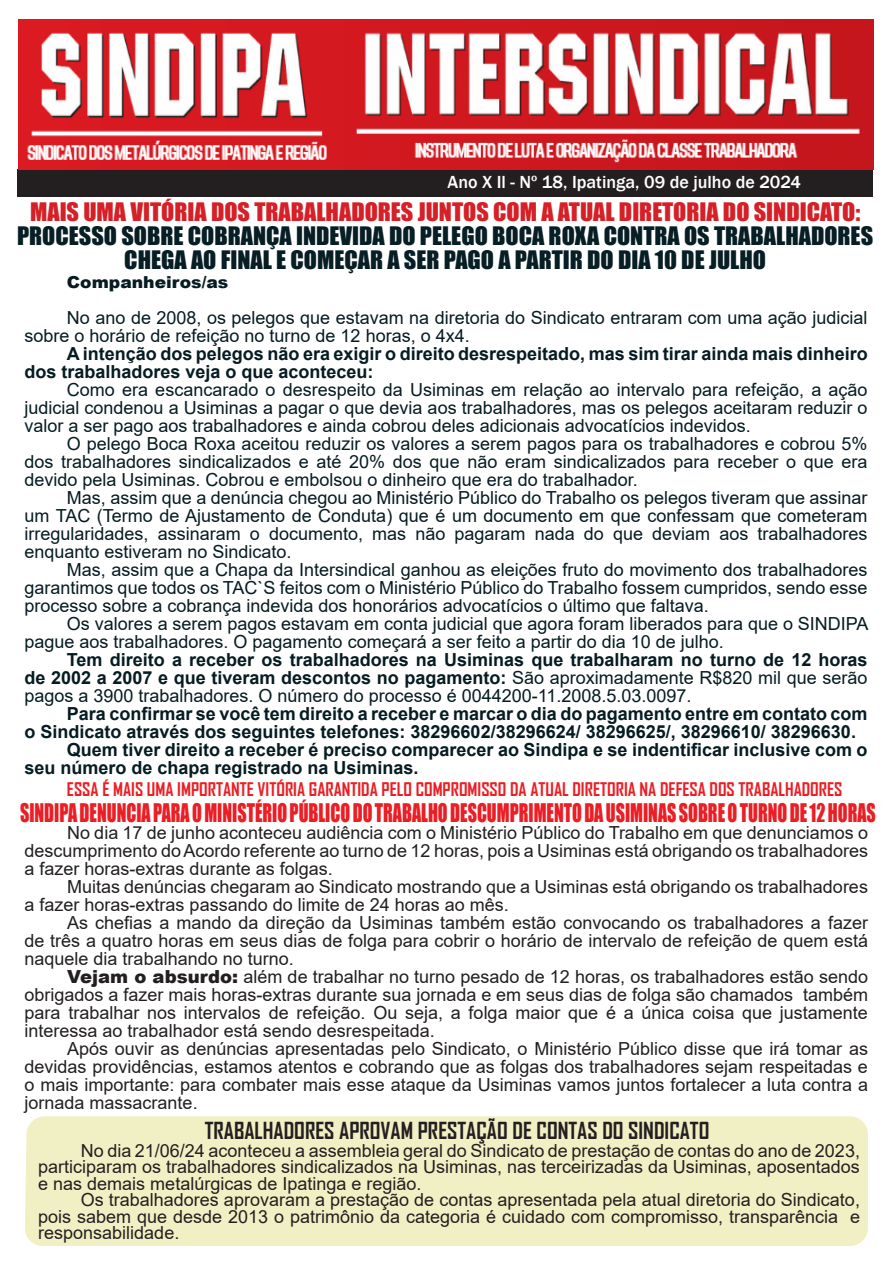
<style>
.page{position:relative;width:893px;height:1263px;background:#fff}
.page>*{position:absolute;margin:0;border:0;box-sizing:border-box;transform-origin:0 0}
.Corpo_texto{font:23.55px "Impact";color:#ea1e24;scale:.76 1}
.Corpo_texto-2{font:23.4px/24px "Impact";color:#061e24;text-align:center}
.Corpo_texto-3{font:700 22.5px "Agency FB";color:#231f20}
.Corpo_texto-4{font:18px/18px "Arial";color:#231f20;text-align:justify}
.Corpo_texto-5{font:18px/18px "Arial";color:#051c22;text-align:justify}
.Corpo_texto-6{font:700 18px/18px "Arial";color:#051c22}
.Corpo_texto-7{font:700 18px "Agency FB";color:#ea1e24}
.t1{font:500 18px "Franklin Gothic";color:#fff}
.Corpo_texto-8{font:900 16.5px "Arial";color:#051c22;scale:1.04 1}
.s1{color:#d62027}
.s2{font-weight:400}
.s3{font-weight:900}
</style>
<div class="page">
<div style="left:17px;top:170px;width:856px;height:27px;background:#231f20"></div>
<img style="left:19px;top:19px;width:854px;height:151px">
<div style="left:25px;top:1116px;width:843px;height:130px;background:#f1f0c4"></div>
<p class="t1" style="left:447px;top:171px;width:355px">Ano X Il - Nº 18, Ipatinga, 09 de julho de 2024</p>
<p class="Corpo_texto-2" style="left:17px;top:199px;width:858px"><span class="s1">MAIS UMA VITÓRIA DOS TRABALHADORES JUNTOS COM A ATUAL DIRETORIA DO SINDICATO:<br></span>PROCESSO SOBRE COBRANÇA INDEVIDA DO PELEGO BOCA ROXA CONTRA OS TRABALHADORES<br>CHEGA AO FINAL E COMEÇAR A SER PAGO A PARTIR DO DIA 10 DE JULHO</p>
<p class="Corpo_texto-8" style="left:67px;top:270px;width:157px">Companheiros/as</p>
<p class="Corpo_texto-5" style="left:24px;top:308px;width:844px;text-indent:43px">No ano de 2008, os pelegos que estavam na diretoria do Sindicato entraram com uma ação judicial sobre o horário de refeição no turno de 12 horas, o 4x4.</p>
<p class="Corpo_texto-6" style="left:24px;top:345px;width:845px;text-indent:43px">A intenção dos pelegos não era exigir o direito desrespeitado, mas sim tirar ainda mais dinheiro dos trabalhadores veja o que aconteceu:</p>
<p class="Corpo_texto-5" style="left:24px;top:380px;width:845px;text-indent:43px">Como era escancarado o desrespeito da Usiminas em relação ao intervalo para refeição, a ação judicial condenou a Usiminas a pagar o que devia aos trabalhadores, mas os pelegos aceitaram reduzir o valor a ser pago aos trabalhadores e ainda cobrou deles adicionais advocatícios indevidos.</p>
<p class="Corpo_texto-5" style="left:24px;top:434px;width:845px;text-indent:43px">O pelego Boca Roxa aceitou reduzir os valores a serem pagos para os trabalhadores e cobrou 5% dos trabalhadores sindicalizados e até 20% dos que não eram sindicalizados para receber o que era devido pela Usiminas. Cobrou e embolsou o dinheiro que era do trabalhador.</p>
<p class="Corpo_texto-5" style="left:24px;top:488px;width:845px;text-indent:43px">Mas, assim que a denúncia chegou ao Ministério Público do Trabalho os pelegos tiveram que assinar um TAC (Termo de Ajustamento de Conduta) que é um documento em que confessam que cometeram irregularidades, assinaram o documento, mas não pagaram nada do que deviam aos trabalhadores enquanto estiveram no Sindicato.</p>
<p class="Corpo_texto-5" style="left:24px;top:560px;width:845px;text-indent:43px">Mas, assim que a Chapa da Intersindical ganhou as eleições fruto do movimento dos trabalhadores garantimos que todos os TAC`S feitos com o Ministério Público do Trabalho fossem cumpridos, sendo esse processo sobre a cobrança indevida dos honorários advocatícios o último que faltava.</p>
<p class="Corpo_texto-5" style="left:24px;top:614px;width:846px;text-indent:43px">Os valores a serem pagos estavam em conta judicial que agora foram liberados para que o SINDIPA pague aos trabalhadores. O pagamento começará a ser feito a partir do dia 10 de julho.</p>
<p class="Corpo_texto-6" style="left:24px;top:651px;width:845px;text-align:justify;text-indent:43px">Tem direito a receber os trabalhadores na Usiminas que trabalharam no turno de 12 horas de 2002 a 2007 e que tiveram descontos no pagamento: <span class="s2">São aproximadamente R$820 mil que serão pagos a 3900 trabalhadores. O número do processo é 0044200-11.2008.5.03.0097.</span></p>
<p class="Corpo_texto-6" style="left:24px;top:705px;width:845px;text-indent:43px">Para confirmar se você tem direito a receber e marcar o dia do pagamento entre em contato com o Sindicato através dos seguintes telefones: 38296602/38296624/ 38296625/, 38296610/ 38296630.</p>
<p class="Corpo_texto-6" style="left:24px;top:741px;width:845px;text-indent:43px">Quem tiver direito a receber é preciso comparecer ao Sindipa e se indentificar inclusive com o seu número de chapa registrado na Usiminas.</p>
<p class="Corpo_texto-7" style="left:67px;top:778px;width:777px">ESSA É MAIS UMA IMPORTANTE VITÓRIA GARANTIDA PELO COMPROMISSO DA ATUAL DIRETORIA NA DEFESA DOS TRABALHADORES</p>
<p class="Corpo_texto" style="left:20px;top:794px;width:1127px">SINDIPA DENUNCIA PARA O MINISTÉRIO PÚBLICO DO TRABALHO DESCUMPRIMENTO DA USIMINAS SOBRE O TURNO DE 12 HORAS</p>
<p class="Corpo_texto-4" style="left:25px;top:824px;width:845px;text-indent:43px">No dia 17 de junho aconteceu audiência com o Ministério Público do Trabalho em que denunciamos o descumprimento do Acordo referente ao turno de 12 horas, pois a Usiminas está obrigando os trabalhadores a fazer horas-extras durante as folgas.</p>
<p class="Corpo_texto-4" style="left:25px;top:878px;width:845px;text-indent:43px">Muitas denúncias chegaram ao Sindicato mostrando que a Usiminas está obrigando os trabalhadores a fazer horas-extras passando do limite de 24 horas ao mês.</p>
<p class="Corpo_texto-4" style="left:25px;top:914px;width:845px;text-indent:43px">As chefias a mando da direção da Usiminas também estão convocando os trabalhadores a fazer de três a quatro horas em seus dias de folga para cobrir o horário de intervalo de refeição de quem está naquele dia trabalhando no turno.</p>
<p class="Corpo_texto-4" style="left:25px;top:968px;width:845px;text-indent:43px"><span class="s3">Vejam o absurdo:</span> além de trabalhar no turno pesado de 12 horas, os trabalhadores estão sendo obrigados a fazer mais horas-extras durante sua jornada e em seus dias de folga são chamados também para trabalhar nos intervalos de refeição. Ou seja, a folga maior que é a única coisa que justamente interessa ao trabalhador está sendo desrespeitada.</p>
<p class="Corpo_texto-4" style="left:25px;top:1040px;width:845px;text-indent:43px">Após ouvir as denúncias apresentadas pelo Sindicato, o Ministério Público disse que irá tomar as devidas providências, estamos atentos e cobrando que as folgas dos trabalhadores sejam respeitadas e o mais importante: para combater mais esse ataque da Usiminas vamos juntos fortalecer a luta contra a jornada massacrante.</p>
<p class="Corpo_texto-3" style="left:205px;top:1117px;width:506px">TRABALHADORES APROVAM PRESTAÇÃO DE CONTAS DO SINDICATO</p>
<p class="Corpo_texto-4" style="left:38px;top:1142px;width:823px;line-height:16.5px;text-indent:43px">No dia 21/06/24 aconteceu a assembleia geral do Sindicato de prestação de contas do ano de 2023, participaram os trabalhadores sindicalizados na Usiminas, nas terceirizadas da Usiminas, aposentados e nas demais metalúrgicas de Ipatinga e região.</p>
<p class="Corpo_texto-4" style="left:38px;top:1191px;width:823px;line-height:16.5px;text-indent:43px">Os trabalhadores aprovaram a prestação de contas apresentada pela atual diretoria do Sindicato, pois sabem que desde 2013 o patrimônio da categoria é cuidado com compromisso, transparência e responsabilidade.</p>
</div>
